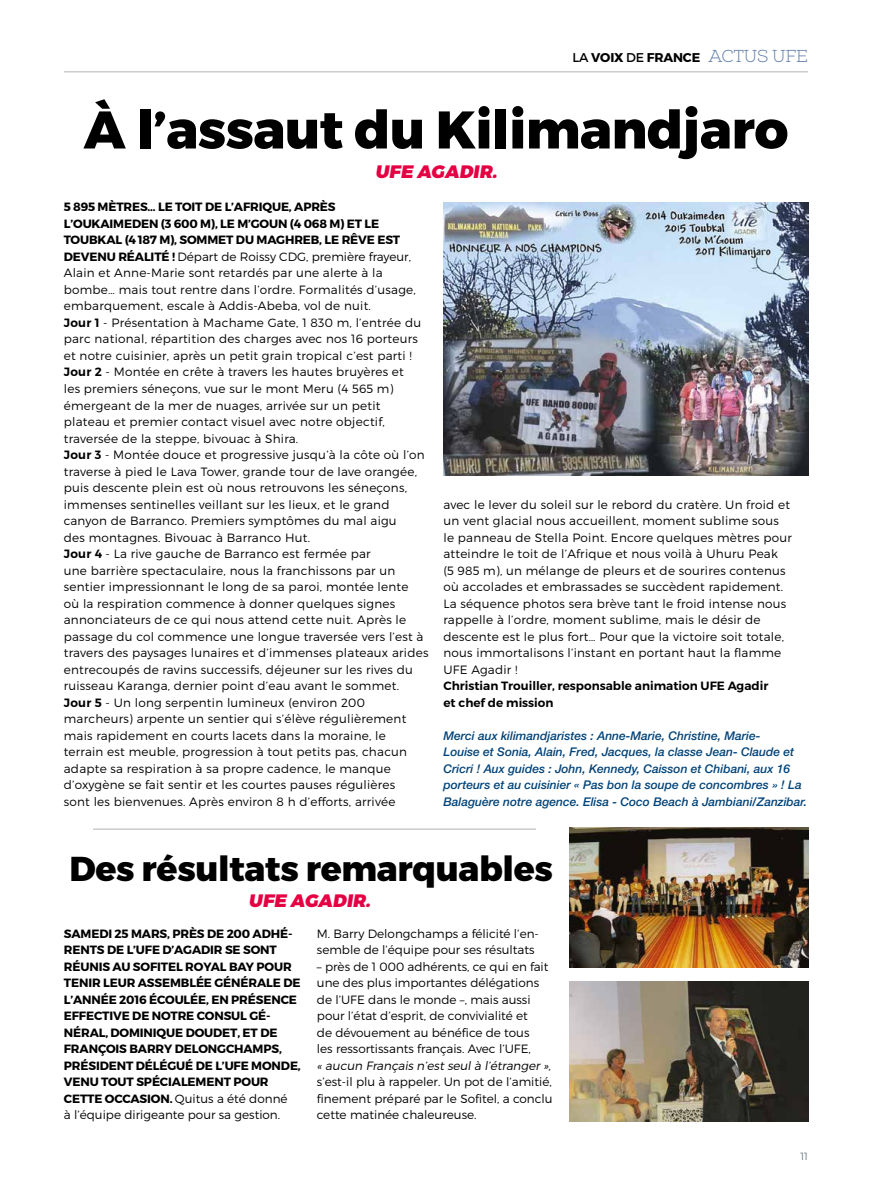
<style>
.page{position:relative;width:872px;height:1191px;background:#fff}
.page>*{position:absolute;margin:0;border:0;box-sizing:border-box;transform-origin:0 0}
.t1{font:800 52.8px "Montserrat";letter-spacing:-.01em;color:#000}
.t2{font:800 34.5px "Montserrat";letter-spacing:-.01em;color:#000}
.t3{font:italic 900 18px "Montserrat";color:#e50043}
.t4{font:700 12.75px "Montserrat";letter-spacing:-.01em;color:#000}
.t5{font:300 12px/16.5px "Montserrat";letter-spacing:.02em;color:#000}
.t6{font:700 12px/16.5px "Montserrat";letter-spacing:-.01em;color:#000}
.t7{font:italic 500 12px/16.5px "Helvetica Neue LT Std";color:#004379}
.t8{font:300 12px/16.5px "Montserrat";color:#000}
.t9{font:600 12px/16.5px "Montserrat";color:#000}
.t10{font:italic 300 12px "Montserrat";color:#000}
.t11{font:300 10.5px "Montserrat";color:#6c7c85}
.s1{font-weight:400}
.s2{font-family:"Nexa Slab";font-weight:300;font-size:17.25px;color:#5f7eab}
.s3{font-weight:700}
.s4{font-weight:600}
.s5{font-weight:300}
</style>
<div class="page">
<hr style="left:64px;top:71px;width:744px;height:1px;background:#b3b2b2">
<hr style="left:93px;top:828px;width:443px;height:1px;background:#b3b2b2">
<img style="left:570px;top:827px;width:238px;height:141px">
<img style="left:570px;top:981px;width:238px;height:140px">
<img style="left:443px;top:202px;width:365px;height:273px">
<p class="t4" style="left:572px;top:50px;width:237px"><span class="s1">LA</span> VOIX <span class="s1">DE</span> FRANCE <span class="s2">ACTUS UFE</span></p>
<h1 class="t1" style="left:84px;top:97px;width:706px">À l’assaut du Kilimandjaro</h1>
<h3 class="t3" style="left:375px;top:161px;width:127px">UFE AGADIR.</h3>
<p class="t5" style="left:64px;top:199px;width:366px"><span class="s3">5 895 MÈTRES… LE TOIT DE L’AFRIQUE, APRÈS L’OUKAIMEDEN (3 600 M), LE M’GOUN (4 068 M) ET LE TOUBKAL (4187 M), SOMMET DU MAGHREB, LE RÊVE EST DEVENU RÉALITÉ !</span> Départ de Roissy CDG, première frayeur, Alain et Anne-Marie sont retardés par une alerte à la bombe… mais tout rentre dans l’ordre. Formalités d’usage, embarquement, escale à Addis-Abeba, vol de nuit.<br><span class="s4">Jour 1</span> - Présentation à Machame Gate, 1 830 m, l’entrée du parc national, répartition des charges avec nos 16 porteurs et notre cuisinier, après un petit grain tropical c’est parti !<br><span class="s4">Jour 2</span> - Montée en crête à travers les hautes bruyères et<br>les premiers séneçons, vue sur le mont Meru (4 565 m) émergeant de la mer de nuages, arrivée sur un petit plateau et premier contact visuel avec notre objectif, traversée de la steppe, bivouac à Shira.<br><span class="s4">Jour 3</span> - Montée douce et progressive jusqu’à la côte où l’on traverse à pied le Lava Tower, grande tour de lave orangée, puis descente plein est où nous retrouvons les séneçons, immenses sentinelles veillant sur les lieux, et le grand canyon de Barranco. Premiers symptômes du mal aigu<br>des montagnes. Bivouac à Barranco Hut.<br><span class="s4">Jour 4</span> - La rive gauche de Barranco est fermée par<br>une barrière spectaculaire, nous la franchissons par un sentier impressionnant le long de sa paroi, montée lente<br>où la respiration commence à donner quelques signes annonciateurs de ce qui nous attend cette nuit. Après le passage du col commence une longue traversée vers l’est à travers des paysages lunaires et d’immenses plateaux arides entrecoupés de ravins successifs, déjeuner sur les rives du ruisseau Karanga, dernier point d’eau avant le sommet.<br><span class="s4">Jour 5</span> - Un long serpentin lumineux (environ 200 marcheurs) arpente un sentier qui s’élève régulièrement mais rapidement en courts lacets dans la moraine, le terrain est meuble, progression à tout petits pas, chacun adapte sa respiration à sa propre cadence, le manque d’oxygène se fait sentir et les courtes pauses régulières<br>sont les bienvenues. Après environ 8 h d’efforts, arrivée</p>
<p class="t5" style="left:443px;top:496px;width:350px">avec le lever du soleil sur le rebord du cratère. Un froid et un vent glacial nous accueillent, moment sublime sous le panneau de Stella Point. Encore quelques mètres pour atteindre le toit de l’Afrique et nous voilà à Uhuru Peak<br>(5 985 m), un mélange de pleurs et de sourires contenus où accolades et embrassades se succèdent rapidement.<br>La séquence photos sera brève tant le froid intense nous rappelle à l’ordre, moment sublime, mais le désir de descente est le plus fort… Pour que la victoire soit totale, nous immortalisons l’instant en portant haut la flamme UFE Agadir !</p>
<p class="t9" style="left:443px;top:677px;width:326px">Christian Trouiller, responsable animation UFE Agadir et chef de mission</p>
<p class="t7" style="left:443px;top:727px;width:365px">Merci aux kilimandjaristes : Anne-Marie, Christine, Marie-<br>Louise et Sonia, Alain, Fred, Jacques, la classe Jean- Claude et Cricri ! Aux guides : John, Kennedy, Caisson et Chibani, aux 16 porteurs et au cuisinier « Pas bon la soupe de concombres » ! La Balaguère notre agence. Elisa - Coco Beach à Jambiani/Zanzibar.</p>
<h2 class="t2" style="left:70px;top:847px;width:485px">Des résultats remarquables</h2>
<h3 class="t3" style="left:249px;top:889px;width:127px">UFE AGADIR.</h3>
<p class="t6" style="left:64px;top:925px;width:238px">SAMEDI 25 MARS, PRÈS DE 200 ADHÉ-<br>RENTS DE L’UFE D’AGADIR SE SONT<br>RÉUNIS AU SOFITEL ROYAL BAY POUR<br>TENIR LEUR ASSEMBLÉE GÉNÉRALE DE<br>L’ANNÉE 2016 ÉCOULÉE, EN PRÉSENCE<br>EFFECTIVE DE NOTRE CONSUL GÉ-<br>NÉRAL, DOMINIQUE DOUDET, ET DE<br>FRANÇOIS BARRY DELONGCHAMPS,<br>PRÉSIDENT DÉLÉGUÉ DE L’UFE MONDE,<br>VENU TOUT SPÉCIALEMENT POUR<br>CETTE OCCASION. <span class="s5">Quitus a été donné<br>à l’équipe dirigeante pour sa gestion.</span></p>
<p class="t8" style="left:317px;top:925px;width:223px">M. Barry Delongchamps a félicité l’en&shy;semble de l’équipe pour ses résultats</p>
<p class="t8" style="left:317px;top:958px;width:233px">– près de 1 000 adhérents, ce qui en fait une des plus importantes délégations de l’UFE dans le monde –, mais aussi pour l’état d’esprit, de convivialité et<br>de dévouement au bénéfice de tous<br>les ressortissants français. Avec l’UFE,</p>
<p class="t10" style="left:317px;top:1058px;width:238px">« aucun Français n’est seul à l’étranger »,</p>
<p class="t5" style="left:317px;top:1073px;width:237px;text-align:justify">s’est-il plu à rappeler. Un pot de l’amitié, finement préparé par le Sofitel, a conclu cette matinée chaleureuse.</p>
<p class="t11" style="left:800px;top:1149px;width:9px">11</p>
</div>
